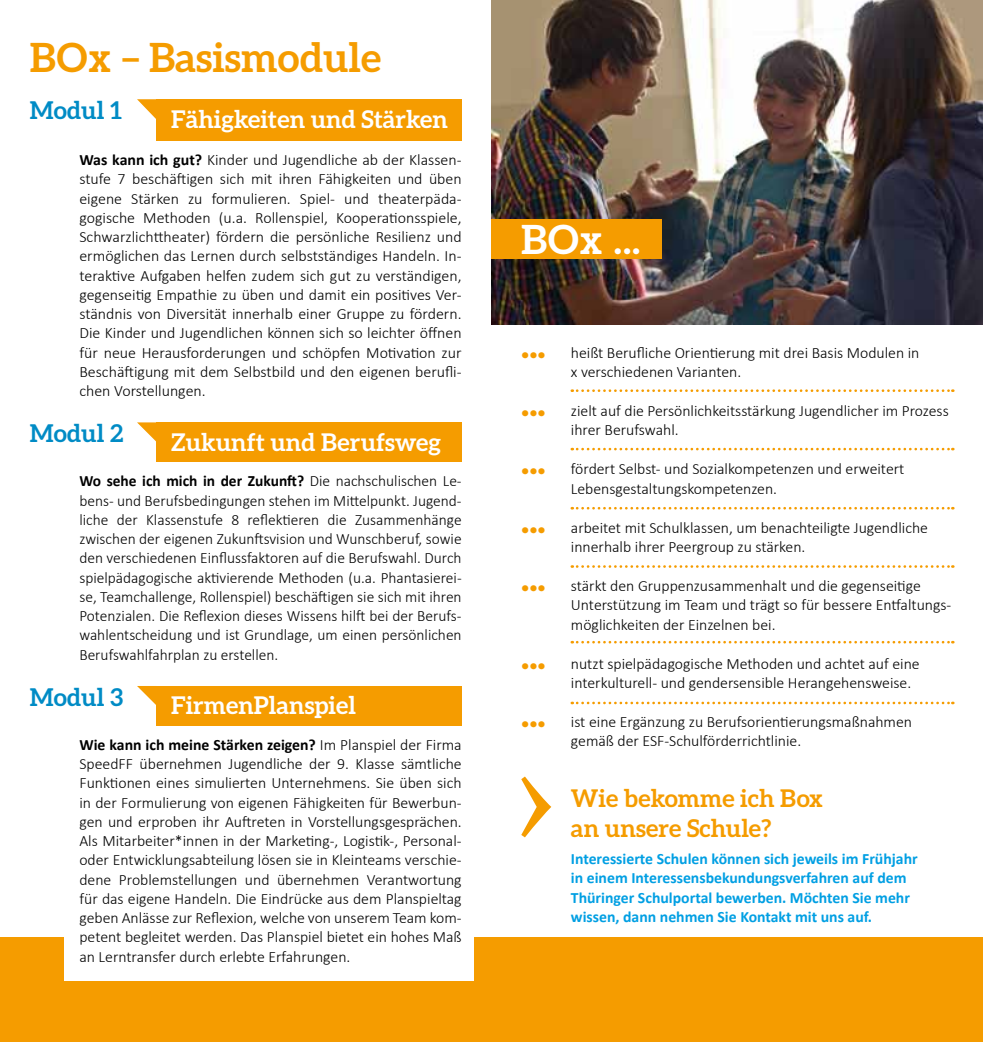
<style>
.page{position:relative;width:983px;height:1042px;background:#fff}
.page>*{position:absolute;margin:0;border:0;box-sizing:border-box;transform-origin:0 0}
.t1{font:700 40.25px "Aleo";color:#f59c00}
.t2{font:700 40.25px "Aleo";color:#fff}
.t3{font:700 24.5px "Aleo";color:#008bc5}
.t4{font:700 24.5px "Aleo";color:#f59c00}
.t5{font:700 24.32px "Aleo";color:#fff}
.t6{font:700 24.32px "Aleo";color:#f59c00}
.t7{font:300 15.75px/19.2px "Calibri";color:#000}
.t8{font:700 15.75px/19.2px "Calibri";color:#009fe3}
.s1{font-weight:700}
</style>
<div class="page">
<img style="left:491px;top:0;width:491px;height:325px">
<div style="left:0;top:938px;width:982px;height:104px;background:#f59c00"></div>
<div style="left:64px;top:857px;width:410px;height:124px;background:#fff"></div>
<div style="left:156px;top:686px;width:305px;height:39px;background:#f59c00"></div>
<svg style="left:137px;top:686px;width:19px;height:19px"></svg>
<div style="left:156px;top:422px;width:305px;height:40px;background:#f59c00"></div>
<svg style="left:137px;top:422px;width:19px;height:20px"></svg>
<div style="left:156px;top:99px;width:305px;height:41px;background:#f59c00"></div>
<svg style="left:137px;top:99px;width:19px;height:20px"></svg>
<svg style="left:521px;top:776px;width:30px;height:61px"></svg>
<svg style="left:571px;top:389px;width:382px;height:3px"></svg>
<svg style="left:571px;top:448px;width:382px;height:2px"></svg>
<svg style="left:571px;top:507px;width:382px;height:2px"></svg>
<svg style="left:571px;top:565px;width:382px;height:3px"></svg>
<svg style="left:571px;top:641px;width:382px;height:2px"></svg>
<svg style="left:571px;top:701px;width:382px;height:3px"></svg>
<div style="left:491px;top:219px;width:170px;height:40px;background:#f59c00"></div>
<h1 class="t1" style="left:30px;top:34px;width:353px">BOx – Basismodule</h1>
<h2 class="t3" style="left:30px;top:96px;width:94px">Modul 1</h2>
<h3 class="t5" style="left:171px;top:105px;width:278px">Fähigkeiten und Stärken</h3>
<p class="t7" style="left:79px;top:150px;width:384px;text-align:justify"><span class="s1">Was kann ich gut?</span> Kinder und Jugendliche ab der Klassen&shy;stufe 7 beschäftigen sich mit ihren Fähigkeiten und üben eigene Stärken zu formulieren. Spiel- und theaterpäda&shy;gogische Methoden (u.a. Rollenspiel, Kooperationsspiele, Schwarzlichttheater) fördern die persönliche Resilienz und ermöglichen das Lernen durch selbstständiges Handeln. In&shy;teraktive Aufgaben helfen zudem sich gut zu verständigen, gegenseitig Empathie zu üben und damit ein positives Ver&shy;ständnis von Diversität innerhalb einer Gruppe zu fördern.<br>Die Kinder und Jugendlichen können sich so leichter öffnen für neue Herausforderungen und schöpfen Motivation zur Beschäftigung mit dem Selbstbild und den eigenen berufli&shy;chen Vorstellungen.</p>
<h2 class="t3" style="left:30px;top:419px;width:95px">Modul 2</h2>
<h3 class="t5" style="left:171px;top:428px;width:271px">Zukunft und Berufsweg</h3>
<p class="t7" style="left:79px;top:471px;width:384px;text-align:justify"><span class="s1">Wo sehe ich mich in der Zukunft?</span> Die nachschulischen Le&shy;bens- und Berufsbedingungen stehen im Mittelpunkt. Jugend&shy;liche der Klassenstufe 8 reflektieren die Zusammenhänge zwischen der eigenen Zukunftsvision und Wunschberuf, sowie den verschiedenen Einflussfaktoren auf die Berufswahl. Durch spielpädagogische aktivierende Methoden (u.a. Phantasierei&shy;se, Teamchallenge, Rollenspiel) beschäftigen sie sich mit ihren Potenzialen. Die Reflexion dieses Wissens hilft bei der Berufs&shy;wahlentscheidung und ist Grundlage, um einen persönlichen Berufswahlfahrplan zu erstellen.</p>
<h2 class="t3" style="left:30px;top:683px;width:95px">Modul 3</h2>
<h3 class="t5" style="left:171px;top:691px;width:186px">FirmenPlanspiel</h3>
<p class="t7" style="left:79px;top:734px;width:384px;text-align:justify"><span class="s1">Wie kann ich meine Stärken zeigen?</span> Im Planspiel der Firma SpeedFF übernehmen Jugendliche der 9. Klasse sämtliche Funktionen eines simulierten Unternehmens. Sie üben sich in der Formulierung von eigenen Fähigkeiten für Bewerbun&shy;gen und erproben ihr Auftreten in Vorstellungsgesprächen.<br>Als Mitarbeiter*innen in der Marketing-, Logistik-, Personal&shy;oder Entwicklungsabteilung lösen sie in Kleinteams verschie&shy;dene Problemstellungen und übernehmen Verantwortung für das eigene Handeln. Die Eindrücke aus dem Planspieltag geben Anlässe zur Reflexion, welche von unserem Team kom&shy;petent begleitet werden. Das Planspiel bietet ein hohes Maß an Lerntransfer durch erlebte Erfahrungen.</p>
<h1 class="t2" style="left:521px;top:217px;width:121px">BOx ...</h1>
<h1 class="t1" style="left:521px;top:320px;width:26px">...</h1>
<p class="t7" style="left:570px;top:342px;width:350px">heißt Berufliche Orientierung mit drei Basis Modulen in x verschiedenen Varianten.</p>
<h1 class="t1" style="left:521px;top:378px;width:26px">...</h1>
<p class="t7" style="left:570px;top:400px;width:379px">zielt auf die Persönlichkeitsstärkung Jugendlicher im Prozess ihrer Berufswahl.</p>
<h1 class="t1" style="left:521px;top:437px;width:26px">...</h1>
<p class="t7" style="left:570px;top:459px;width:335px">fördert Selbst- und Sozialkompetenzen und erweitert<br>Lebensgestaltungskompetenzen.</p>
<h1 class="t1" style="left:521px;top:495px;width:26px">...</h1>
<p class="t7" style="left:570px;top:517px;width:358px">arbeitet mit Schulklassen, um benachteiligte Jugendliche innerhalb ihrer Peergroup zu stärken.</p>
<h1 class="t1" style="left:521px;top:553px;width:26px">...</h1>
<p class="t7" style="left:570px;top:575px;width:382px">stärkt den Gruppenzusammenhalt und die gegenseitige<br>Unterstützung im Team und trägt so für bessere Entfaltungs&shy;möglichkeiten der Einzelnen bei.</p>
<h1 class="t1" style="left:521px;top:631px;width:26px">...</h1>
<p class="t7" style="left:570px;top:653px;width:350px">nutzt spielpädagogische Methoden und achtet auf eine interkulturell- und gendersensible Herangehensweise.</p>
<h1 class="t1" style="left:521px;top:689px;width:26px">...</h1>
<p class="t7" style="left:570px;top:711px;width:342px">ist eine Ergänzung zu Berufsorientierungsmaßnahmen gemäß der ESF-Schulförderrichtlinie.</p>
<h3 class="t6" style="left:570px;top:784px;width:253px">Wie bekomme ich Box</h3>
<h2 class="t4" style="left:570px;top:814px;width:202px">an unsere Schule?</h2>
<p class="t8" style="left:570px;top:849px;width:348px">Interessierte Schulen können sich jeweils im Frühjahr in einem Interessensbekundungsverfahren auf dem Thüringer Schulportal bewerben. Möchten Sie mehr wissen, dann nehmen Sie Kontakt mit uns auf.</p>
</div>
